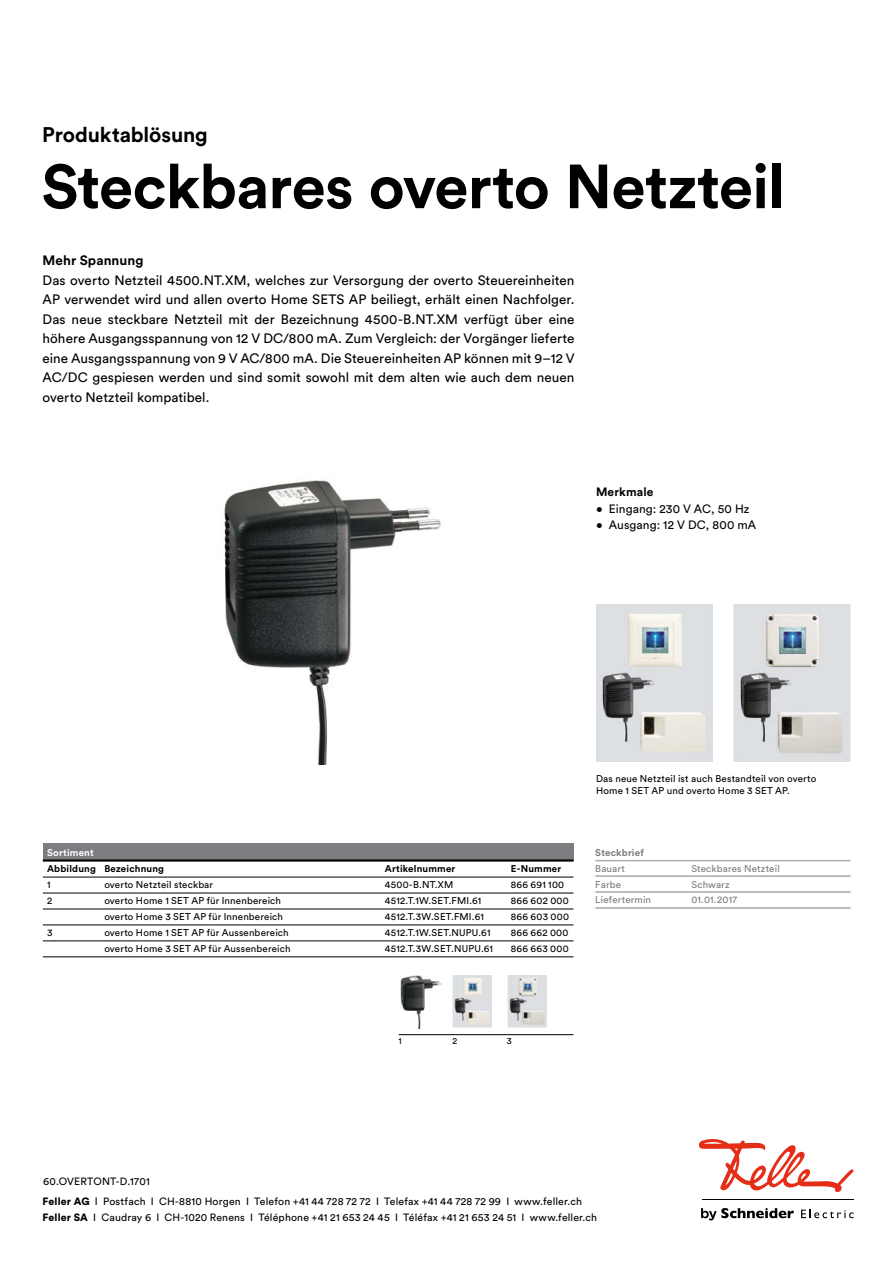
<style>
.page{position:relative;width:893px;height:1263px;background:#fff}
.page>*{position:absolute;margin:0;border:0;box-sizing:border-box;transform-origin:0 0}
.t1{font:700 61.5px "Circular Std";letter-spacing:-.015em;color:#000}
.t2{font:700 21px "Circular Std";letter-spacing:-.005em;color:#000}
.t3{font:13.5px/19.5px "Circular Std";letter-spacing:.005em;color:#000;text-align:justify}
.t4{font:700 13.5px "Circular Std";letter-spacing:.005em;color:#000}
.t5{font:12px "Circular Std";letter-spacing:.01em;color:#000}
.t6{font:700 12px "Circular Std";letter-spacing:.01em;color:#000}
.t7{font:10.5px/16.5px "Circular Std";letter-spacing:.015em;color:#000}
.t8{font:9.75px/12px "Circular Std";letter-spacing:.02em;color:#000}
.t9{font:9.75px "Circular Std";letter-spacing:.015em;color:#7c7c81}
.t10{font:700 9.75px "Circular Std";letter-spacing:.015em;color:#000}
.t11{font:700 9.75px "Circular Std";letter-spacing:.02em;color:#7c7c81}
.t12{font:700 9.75px "Circular Std";letter-spacing:.02em;color:#fff}
.t13{font:9px "Circular Std";color:#000}
.s1{font-weight:900}
</style>
<div class="page">
<svg style="left:701px;top:1208px;width:93px;height:12px"></svg>
<svg style="left:801px;top:1210px;width:53px;height:8px"></svg>
<svg style="left:699px;top:1139px;width:155px;height:54px"></svg>
<hr style="left:702px;top:1199px;width:152px;height:1px;background:#000">
<div style="left:43px;top:843px;width:530px;height:17px;background:#7c7c81"></div>
<hr style="left:43px;top:859px;width:530px;height:2px;background:#000">
<hr style="left:43px;top:861px;width:530px;height:1px;background:#000">
<hr style="left:43px;top:877px;width:530px;height:1px;background:#000">
<hr style="left:43px;top:893px;width:530px;height:1px;background:#000">
<hr style="left:43px;top:909px;width:530px;height:1px;background:#000">
<hr style="left:43px;top:925px;width:530px;height:1px;background:#000">
<hr style="left:43px;top:941px;width:530px;height:1px;background:#000">
<hr style="left:43px;top:956px;width:530px;height:1px;background:#000">
<hr style="left:595px;top:860px;width:255px;height:1px;background:#b5aca5">
<hr style="left:595px;top:876px;width:255px;height:1px;background:#7c7c81">
<hr style="left:595px;top:892px;width:255px;height:1px;background:#7c7c81">
<hr style="left:595px;top:908px;width:255px;height:1px;background:#7c7c81">
<img style="left:224px;top:480px;width:217px;height:285px">
<img style="left:400px;top:975px;width:42px;height:53px">
<hr style="left:399px;top:1034px;width:174px;height:1px;background:#000">
<img style="left:453px;top:975px;width:39px;height:52px">
<img style="left:508px;top:975px;width:39px;height:52px">
<img style="left:596px;top:604px;width:116px;height:157px">
<img style="left:734px;top:604px;width:116px;height:157px">
<h2 class="t2" style="left:42px;top:122px;width:167px">Produktablösung</h2>
<h1 class="t1" style="left:41px;top:147px;width:745px">Steckbares overto Netzteil</h1>
<p class="t4" style="left:43px;top:252px;width:103px">Mehr Spannung</p>
<p class="t3" style="left:43px;top:270px;width:533px">Das overto Netzteil 4500.NT.XM, welches zur Versorgung der overto Steuereinheiten AP verwendet wird und allen overto Home SETS AP beiliegt, erhält einen Nachfolger.<br>Das neue steckbare Netzteil mit der Bezeichnung 4500-B.NT.XM verfügt über eine höhere Ausgangsspannung von 12 V DC/800 mA. Zum Vergleich: der Vorgänger lieferte eine Ausgangsspannung von 9 V AC/800 mA. Die Steuereinheiten AP können mit 9–12 V AC/DC gespiesen werden und sind somit sowohl mit dem alten wie auch dem neuen overto Netzteil kompatibel.</p>
<p class="t6" style="left:596px;top:484px;width:59px">Merkmale</p>
<p class="t5" style="left:596px;top:501px;width:155px">• Eingang: 230 V AC, 50 Hz</p>
<p class="t5" style="left:596px;top:518px;width:162px">• Ausgang: 12 V DC, 800 mA</p>
<p class="t12" style="left:47px;top:846px;width:48px">Sortiment</p>
<p class="t10" style="left:47px;top:862px;width:119px">Abbildung Bezeichnung</p>
<p class="t10" style="left:385px;top:862px;width:72px">Artikelnummer</p>
<p class="t10" style="left:511px;top:862px;width:52px">E-Nummer</p>
<p class="t8" style="left:47px;top:879px;width:5px">1</p>
<p class="t8" style="left:104px;top:879px;width:110px">overto Netzteil steckbar</p>
<p class="t8" style="left:385px;top:879px;width:70px">4500-B.NT.XM</p>
<p class="t8" style="left:511px;top:879px;width:55px">866 691 100</p>
<p class="t8" style="left:47px;top:895px;width:7px">2</p>
<p class="t8" style="left:104px;top:895px;width:178px">overto Home 1 SET AP für Innenbereich</p>
<p class="t8" style="left:385px;top:895px;width:98px">4512.T.1W.SET.FMI.61</p>
<p class="t8" style="left:511px;top:895px;width:60px">866 602 000</p>
<p class="t8" style="left:104px;top:910px;width:180px">overto Home 3 SET AP für Innenbereich</p>
<p class="t8" style="left:385px;top:910px;width:101px">4512.T.3W.SET.FMI.61</p>
<p class="t8" style="left:511px;top:910px;width:60px">866 603 000</p>
<p class="t8" style="left:47px;top:926px;width:7px">3</p>
<p class="t8" style="left:104px;top:926px;width:186px">overto Home 1 SET AP für Aussenbereich</p>
<p class="t8" style="left:385px;top:926px;width:107px">4512.T.1W.SET.NUPU.61</p>
<p class="t8" style="left:511px;top:926px;width:59px">866 662 000</p>
<p class="t8" style="left:104px;top:942px;width:188px">overto Home 3 SET AP für Aussenbereich</p>
<p class="t8" style="left:385px;top:942px;width:110px">4512.T.3W.SET.NUPU.61</p>
<p class="t8" style="left:511px;top:942px;width:59px">866 663 000</p>
<p class="t8" style="left:596px;top:772px;width:222px">Das neue Netzteil ist auch Bestandteil von overto<br>Home 1 SET AP und overto Home 3 SET AP.</p>
<p class="t11" style="left:595px;top:846px;width:50px">Steckbrief</p>
<p class="t9" style="left:595px;top:862px;width:31px">Bauart</p>
<p class="t9" style="left:691px;top:862px;width:90px">Steckbares Netzteil</p>
<p class="t9" style="left:595px;top:878px;width:27px">Farbe</p>
<p class="t9" style="left:691px;top:878px;width:40px">Schwarz</p>
<p class="t9" style="left:595px;top:894px;width:57px">Liefertermin</p>
<p class="t9" style="left:691px;top:894px;width:47px">01.01.2017</p>
<p class="t13" style="left:399px;top:1035px;width:5px">1</p>
<p class="t13" style="left:453px;top:1035px;width:6px">2</p>
<p class="t13" style="left:507px;top:1035px;width:6px">3</p>
<p class="t7" style="left:43px;top:1173px;width:108px">60.OVERTONT-D.1701</p>
<p class="t7" style="left:43px;top:1192px;width:556px"><span class="s1">Feller AG</span> I Postfach I CH-8810 Horgen I Telefon +41 44 728 72 72 I Telefax +41 44 728 72 99 I www.feller.ch<br><span class="s1">Feller SA</span> I Caudray 6 I CH-1020 Renens I Téléphone +41 21 653 24 45 I Téléfax +41 21 653 24 51 I www.feller.ch</p>
</div>
